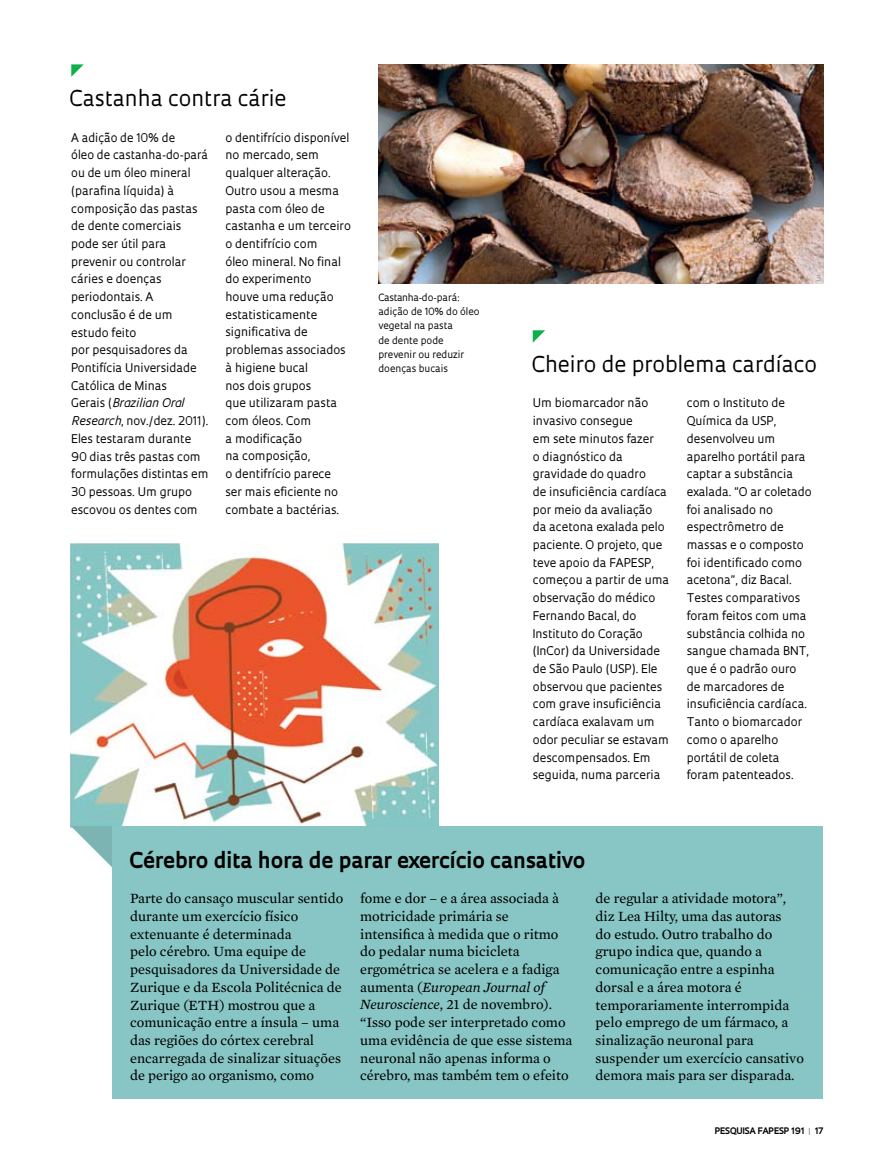
<style>
.page{position:relative;width:885px;height:1169px;background:#fff}
.page>*{position:absolute;margin:0;border:0;box-sizing:border-box;transform-origin:0 0}
.t1{font:21.3px "Fapesp";color:#000}
.t2{font:700 21.3px "Fapesp";color:#000}
.t3{font:14.4px/17.7px "Mercury Text G2";color:#000}
.t4{font:11.7px/17.7px "Fapesp";color:#000}
.t5{font:9.75px/14.1px "Fapesp";color:#000}
.t6{font:700 8.7px "Fapesp";color:#000}
.t7{font:8.25px "Fapesp";color:#939598}
.s1{font-style:italic}
.s2{color:#939598}
</style>
<div class="page">
<img style="left:71px;top:544px;width:367px;height:282px">
<svg style="left:71px;top:826px;width:42px;height:46px"></svg>
<svg style="left:71px;top:64px;width:13px;height:13px"></svg>
<div style="left:113px;top:826px;width:710px;height:272px;background:#87c6c4"></div>
<svg style="left:533px;top:330px;width:12px;height:13px"></svg>
<img style="left:379px;top:64px;width:444px;height:219px">
<h1 class="t1" style="left:69px;top:83px;width:219px">Castanha contra cárie</h1>
<p class="t4" style="left:71px;top:128px;width:139px">A adição de 10% de<br>óleo de castanha-do-pará ou de um óleo mineral (parafina líquida) à composição das pastas de dente comerciais pode ser útil para prevenir ou controlar cáries e doenças periodontais. A conclusão é de um estudo feito<br>por pesquisadores da<br>Pontifícia Universidade<br>Católica de Minas<br>Gerais (<span class="s1">Brazilian Oral<br>Research</span>, nov./dez. 2011).<br>Eles testaram durante<br>90 dias três pastas com formulações distintas em<br>30 pessoas. Um grupo escovou os dentes com</p>
<p class="t4" style="left:225px;top:128px;width:127px">o dentifrício disponível no mercado, sem qualquer alteração.<br>Outro usou a mesma pasta com óleo de castanha e um terceiro o dentifrício com<br>óleo mineral. No final do experimento<br>houve uma redução estatisticamente significativa de problemas associados à higiene bucal<br>nos dois grupos<br>que utilizaram pasta com óleos. Com<br>a modificação<br>na composição,<br>o dentifrício parece<br>ser mais eficiente no combate a bactérias.</p>
<p class="t5" style="left:378px;top:290px;width:103px">Castanha-do-pará: adição de 10% do óleo vegetal na pasta<br>de dente pode prevenir ou reduzir doenças bucais</p>
<p class="t7" style="left:816px;top:272px;width:7px">3</p>
<h1 class="t1" style="left:532px;top:349px;width:287px">Cheiro de problema cardíaco</h1>
<p class="t4" style="left:533px;top:393px;width:138px">Um biomarcador não invasivo consegue<br>em sete minutos fazer<br>o diagnóstico da gravidade do quadro<br>de insuficiência cardíaca por meio da avaliação<br>da acetona exalada pelo paciente. O projeto, que teve apoio da FAPESP, começou a partir de uma observação do médico<br>Fernando Bacal, do<br>Instituto do Coração (InCor) da Universidade de São Paulo (USP). Ele observou que pacientes com grave insuficiência cardíaca exalavam um odor peculiar se estavam descompensados. Em seguida, numa parceria</p>
<p class="t4" style="left:687px;top:393px;width:127px">com o Instituto de<br>Química da USP, desenvolveu um aparelho portátil para captar a substância exalada. “O ar coletado foi analisado no espectrômetro de massas e o composto foi identificado como acetona”, diz Bacal.<br>Testes comparativos foram feitos com uma substância colhida no sangue chamada BNT, que é o padrão ouro de marcadores de insuficiência cardíaca.<br>Tanto o biomarcador como o aparelho portátil de coleta foram patenteados.</p>
<h1 class="t2" style="left:130px;top:845px;width:457px">Cérebro dita hora de parar exercício cansativo</h1>
<p class="t3" style="left:130px;top:889px;width:215px">Parte do cansaço muscular sentido durante um exercício físico extenuante é determinada<br>pelo cérebro. Uma equipe de pesquisadores da Universidade de<br>Zurique e da Escola Politécnica de<br>Zurique (ETH) mostrou que a comunicação entre a ínsula – uma das regiões do córtex cerebral encarregada de sinalizar situações de perigo ao organismo, como</p>
<p class="t3" style="left:360px;top:888px;width:214px">fome e dor – e a área associada à motricidade primária se intensifica à medida que o ritmo do pedalar numa bicicleta ergométrica se acelera e a fadiga aumenta (<span class="s1">European Journal of<br>Neuroscience</span>, 21 de novembro). “Isso pode ser interpretado como uma evidência de que esse sistema neuronal não apenas informa o cérebro, mas também tem o efeito</p>
<p class="t3" style="left:596px;top:889px;width:210px">de regular a atividade motora”, diz Lea Hilty, uma das autoras<br>do estudo. Outro trabalho do grupo indica que, quando a comunicação entre a espinha dorsal e a área motora é temporariamente interrompida pelo emprego de um fármaco, a sinalização neuronal para suspender um exercício cansativo demora mais para ser disparada.</p>
<p class="t6" style="left:715px;top:1124px;width:28px">PESQUISA</p>
<p class="t6" style="left:758px;top:1124px;width:67px">FAPESP 191 <span class="s2">|</span> 17</p>
</div>
